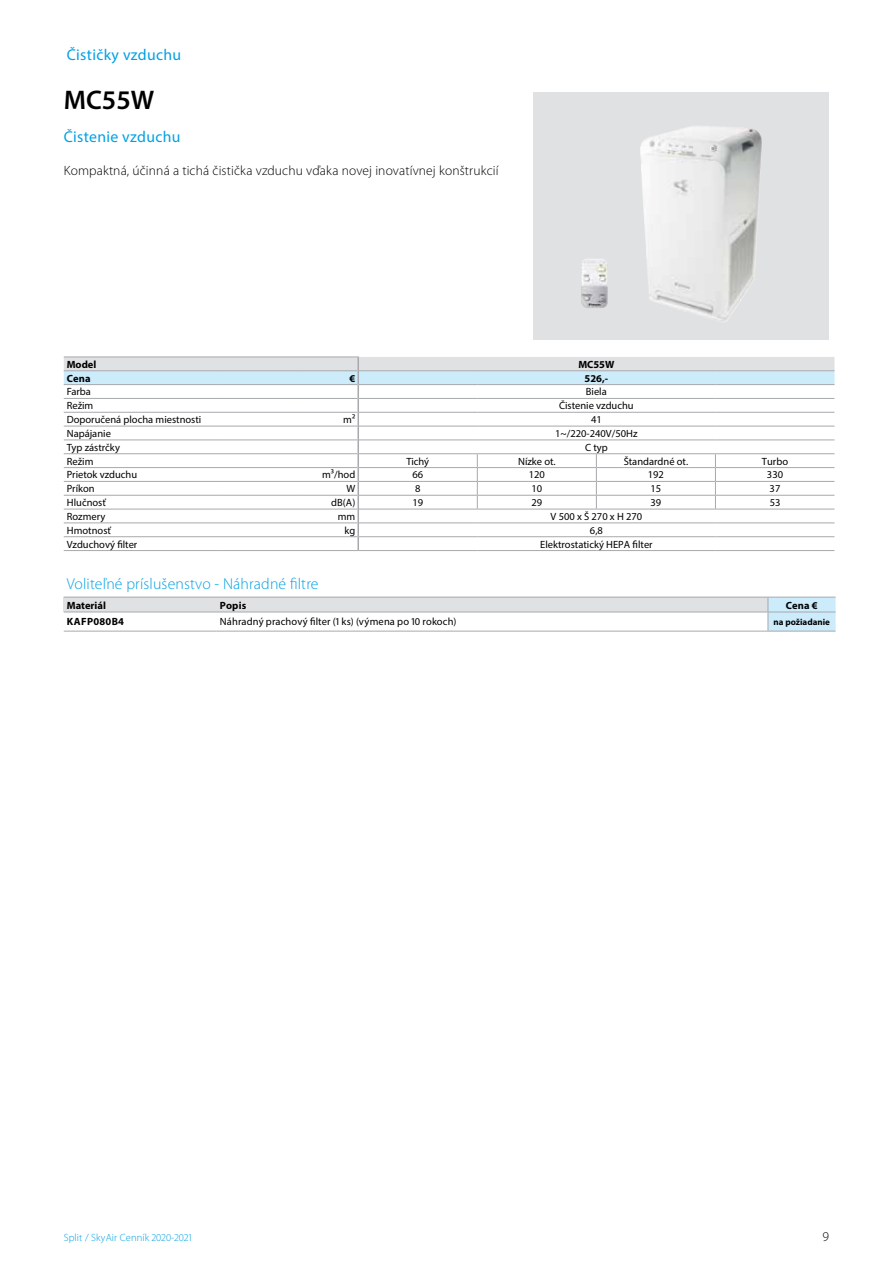
<style>
.page{position:relative;width:893px;height:1263px;background:#fff}
.page>*{position:absolute;margin:0;border:0;box-sizing:border-box;transform-origin:0 0}
.t1{font:600 27px "Myriad Pro";color:#000}
.t2{font:300 15.75px "Myriad Pro";letter-spacing:.01em;color:#00a1e4}
.t3{font:15.75px "Myriad Pro";letter-spacing:.02em;color:#00a1e4}
.t4{font:300 13.5px "Myriad Pro";letter-spacing:.01em;color:#000}
.t5{font:10.5px "Myriad Pro";color:#000}
.t6{font:700 10.5px "Myriad Pro";letter-spacing:.015em;color:#000}
.t7{font:300 10.5px "Myriad Pro";letter-spacing:.01em;color:#00a1e4}
.t8{font:700 9px "Myriad Pro";color:#000}
</style>
<div class="page">
<hr style="left:64px;top:550px;width:154px;height:1px;background:#a7a9ac">
<hr style="left:218px;top:550px;width:85px;height:1px;background:#a7a9ac">
<hr style="left:303px;top:550px;width:55px;height:1px;background:#a7a9ac">
<hr style="left:358px;top:550px;width:119px;height:1px;background:#a7a9ac">
<hr style="left:477px;top:550px;width:119px;height:1px;background:#a7a9ac">
<hr style="left:596px;top:550px;width:119px;height:1px;background:#a7a9ac">
<hr style="left:715px;top:550px;width:119px;height:1px;background:#a7a9ac">
<svg style="left:64px;top:357px;width:770px;height:193px"></svg>
<div style="left:64px;top:597px;width:153px;height:15px;background:#e0e1e2"></div>
<div style="left:217px;top:597px;width:551px;height:15px;background:#e0e1e2"></div>
<hr style="left:768px;top:631px;width:68px;height:1px;background:#a7a9ac">
<hr style="left:64px;top:597px;width:153px;height:1px;background:#a7a9ac">
<hr style="left:217px;top:597px;width:551px;height:1px;background:#a7a9ac">
<hr style="left:64px;top:631px;width:153px;height:1px;background:#a7a9ac">
<hr style="left:217px;top:631px;width:551px;height:1px;background:#a7a9ac">
<hr style="left:64px;top:612px;width:153px;height:1px;background:#a7a9ac">
<hr style="left:217px;top:612px;width:551px;height:1px;background:#a7a9ac">
<svg style="left:768px;top:597px;width:68px;height:34px;background:#c9e7f6"></svg>
<div style="left:533px;top:93px;width:296px;height:247px;background:#e0e1e2"></div>
<img style="left:640px;top:126px;width:122px;height:196px">
<img style="left:581px;top:259px;width:27px;height:49px">
<h2 class="t3" style="left:67px;top:45px;width:116px">Čističky vzduchu</h2>
<h1 class="t1" style="left:64px;top:83px;width:92px">MC55W</h1>
<h2 class="t3" style="left:64px;top:127px;width:118px">Čistenie vzduchu</h2>
<p class="t4" style="left:64px;top:163px;width:436px">Kompaktná, účinná a tichá čistička vzduchu vďaka novej inovatívnej konštrukcií</p>
<p class="t6" style="left:67px;top:357px;width:31px">Model</p>
<p class="t6" style="left:578px;top:357px;width:38px">MC55W</p>
<p class="t6" style="left:67px;top:371px;width:25px">Cena</p>
<p class="t6" style="left:349px;top:371px;width:7px">€</p>
<p class="t6" style="left:585px;top:371px;width:25px">526,-</p>
<p class="t5" style="left:67px;top:385px;width:26px">Farba</p>
<p class="t5" style="left:586px;top:385px;width:22px">Biela</p>
<p class="t5" style="left:67px;top:399px;width:28px">Režim</p>
<p class="t5" style="left:559px;top:399px;width:76px">Čistenie vzduchu</p>
<p class="t5" style="left:67px;top:413px;width:136px">Doporučená plocha miestnosti</p>
<p class="t5" style="left:343px;top:413px;width:14px">m2</p>
<p class="t5" style="left:591px;top:413px;width:12px">41</p>
<p class="t5" style="left:67px;top:427px;width:46px">Napájanie</p>
<p class="t5" style="left:555px;top:427px;width:84px">1~/220-240V/50Hz</p>
<p class="t5" style="left:67px;top:441px;width:55px">Typ zástrčky</p>
<p class="t5" style="left:585px;top:441px;width:24px">C typ</p>
<p class="t5" style="left:67px;top:455px;width:28px">Režim</p>
<p class="t5" style="left:406px;top:455px;width:24px">Tichý</p>
<p class="t5" style="left:518px;top:455px;width:39px">Nízke ot.</p>
<p class="t5" style="left:624px;top:455px;width:66px">Štandardné ot.</p>
<p class="t5" style="left:762px;top:455px;width:28px">Turbo</p>
<p class="t5" style="left:67px;top:468px;width:72px">Prietok vzduchu</p>
<p class="t5" style="left:322px;top:468px;width:35px">m3/hod</p>
<p class="t5" style="left:412px;top:468px;width:12px">66</p>
<p class="t5" style="left:529px;top:468px;width:18px">120</p>
<p class="t5" style="left:648px;top:468px;width:18px">192</p>
<p class="t5" style="left:767px;top:468px;width:18px">330</p>
<p class="t5" style="left:67px;top:482px;width:29px">Príkon</p>
<p class="t5" style="left:346px;top:482px;width:10px">W</p>
<p class="t5" style="left:415px;top:482px;width:7px">8</p>
<p class="t5" style="left:531px;top:482px;width:12px">10</p>
<p class="t5" style="left:651px;top:482px;width:12px">15</p>
<p class="t5" style="left:770px;top:482px;width:12px">37</p>
<p class="t5" style="left:67px;top:496px;width:41px">Hlučnosť</p>
<p class="t5" style="left:331px;top:496px;width:26px">dB(A)</p>
<p class="t5" style="left:412px;top:496px;width:12px">19</p>
<p class="t5" style="left:531px;top:496px;width:12px">29</p>
<p class="t5" style="left:651px;top:496px;width:12px">39</p>
<p class="t5" style="left:770px;top:496px;width:12px">53</p>
<p class="t5" style="left:67px;top:510px;width:40px">Rozmery</p>
<p class="t5" style="left:338px;top:510px;width:19px">mm</p>
<p class="t5" style="left:551px;top:510px;width:93px">V 500 x Š 270 x H 270</p>
<p class="t5" style="left:67px;top:524px;width:46px">Hmotnosť</p>
<p class="t5" style="left:345px;top:524px;width:12px">kg</p>
<p class="t5" style="left:590px;top:524px;width:14px">6,8</p>
<p class="t5" style="left:67px;top:538px;width:72px">Vzduchový filter</p>
<p class="t5" style="left:540px;top:538px;width:114px">Elektrostatický HEPA filter</p>
<h2 class="t2" style="left:67px;top:575px;width:253px">Voliteľné príslušenstvo - Náhradné filtre</h2>
<p class="t6" style="left:67px;top:598px;width:41px">Materiál</p>
<p class="t6" style="left:220px;top:598px;width:28px">Popis</p>
<p class="t6" style="left:786px;top:598px;width:33px">Cena €</p>
<p class="t6" style="left:67px;top:615px;width:59px">KAFP080B4</p>
<p class="t5" style="left:220px;top:615px;width:238px">Náhradný prachový filter (1 ks) (výmena po 10 rokoch)</p>
<p class="t8" style="left:774px;top:616px;width:58px">na požiadanie</p>
<p class="t7" style="left:64px;top:1232px;width:129px">Split / SkyAir Cenník 2020-2021</p>
<p class="t4" style="left:822px;top:1229px;width:8px">9</p>
</div>
